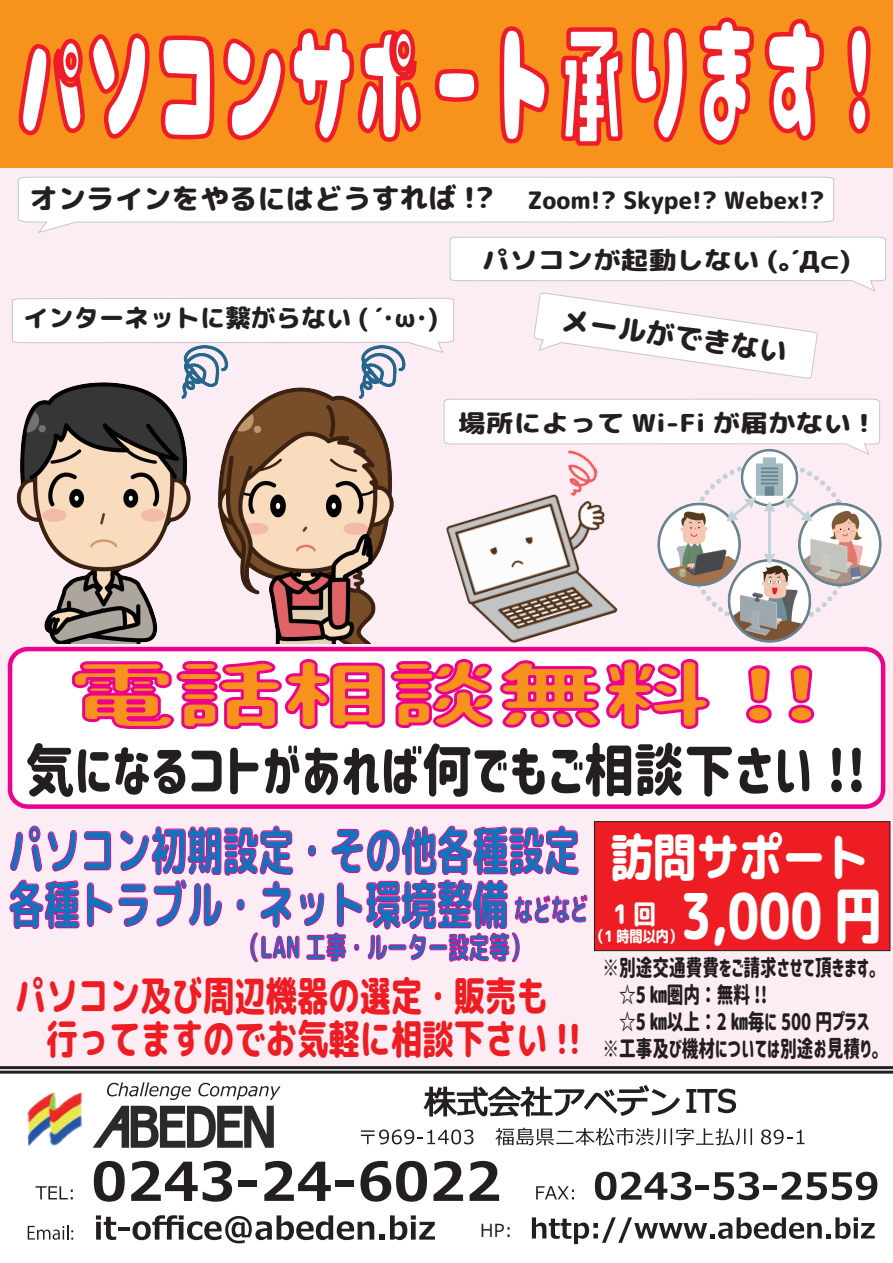
<style>
.page{position:relative;width:893px;height:1263px;background:#fff}
.page>*{position:absolute;margin:0;border:0;box-sizing:border-box;transform-origin:0 0}
.t1{font:135px "Ame Chan Pop Maru TTF Light";color:#fff;scale:.5 1}
.t2{font:70.5px "Corporate Logo Maru";color:#f7931d;scale:1.52 1}
.t3{font:63px "rounded x mplus 1 c heavy";color:#fff;scale:.77 1}
.t4{font:57px "Corporate Logo Maru";color:#231f20;scale:.88 1}
.t5{font:52.5px/54px "rounded x mplus 1 c heavy";color:#1074bc;scale:.68 1}
.t6{font:51.75px "rounded x mplus 1 c heavy";color:#fff;scale:.83 1}
.t7{font:41.25px/43.5px "rounded x mplus 1 c heavy";color:#ee1d23;scale:.76 1}
.t8{font:30px "rounded x mplus 1 c heavy";color:#1074bc;scale:.68 1}
.t9{font:30px "rounded x mplus 1 c heavy";color:#1074bc;scale:.62 1}
.t10{font:28.5px "rounded x mplus 1 c heavy";color:#231f20}
.t11{font:27px "rounded x mplus 1 c heavy";color:#fff;scale:.83 1}
.t12{font:25.2px "rounded x mplus 1 c heavy";color:#231f20}
.t13{font:24.75px "rounded x mplus 1 c heavy";color:#231f20;scale:1.12 1}
.t14{font:24px "rounded x mplus 1 c heavy";color:#231f20}
.t15{font:22.5px/27px "Corporate Logo Maru";color:#231f20;scale:.74 1}
.t16{font:18px "Meiryo";color:#231f20}
.t17{font:15.75px "rounded x mplus 1 c heavy";color:#fff;scale:.83 1}
.s1{font-family:"CP Revenge"}
</style>
<div class="page">
<div style="left:0;top:156px;width:893px;height:912px;background:#fcecf3"></div>
<svg style="left:424px;top:1085px;width:256px;height:32px"></svg>
<svg style="left:686px;top:1088px;width:50px;height:25px"></svg>
<svg style="left:94px;top:1161px;width:31px;height:41px"></svg>
<svg style="left:131px;top:1161px;width:101px;height:41px"></svg>
<div style="left:238px;top:1180px;width:19px;height:7px;background:#231f20"></div>
<svg style="left:264px;top:1161px;width:67px;height:40px"></svg>
<div style="left:335px;top:1180px;width:19px;height:7px;background:#231f20"></div>
<svg style="left:360px;top:1161px;width:67px;height:41px"></svg>
<svg style="left:433px;top:1161px;width:30px;height:40px"></svg>
<svg style="left:470px;top:1161px;width:29px;height:40px"></svg>
<svg style="left:595px;top:1172px;width:96px;height:28px"></svg>
<div style="left:696px;top:1185px;width:13px;height:5px;background:#231f20"></div>
<svg style="left:714px;top:1172px;width:45px;height:28px"></svg>
<div style="left:763px;top:1185px;width:14px;height:5px;background:#231f20"></div>
<svg style="left:781px;top:1172px;width:96px;height:28px"></svg>
<svg style="left:36px;top:1186px;width:37px;height:13px"></svg>
<svg style="left:536px;top:1186px;width:38px;height:13px"></svg>
<svg style="left:532px;top:1217px;width:343px;height:27px"></svg>
<svg style="left:28px;top:1225px;width:45px;height:15px"></svg>
<svg style="left:96px;top:1215px;width:20px;height:25px"></svg>
<hr style="left:118px;top:1227px;width:12px;height:4px;background:#231f20">
<svg style="left:133px;top:1215px;width:302px;height:28px"></svg>
<svg style="left:107px;top:1082px;width:84px;height:18px"></svg>
<svg style="left:198px;top:1083px;width:83px;height:17px"></svg>
<img style="left:27px;top:1092px;width:54px;height:54px">
<svg style="left:361px;top:1129px;width:112px;height:15px"></svg>
<svg style="left:495px;top:1127px;width:257px;height:18px"></svg>
<svg style="left:761px;top:1129px;width:43px;height:15px"></svg>
<svg style="left:93px;top:1106px;width:181px;height:42px"></svg>
<hr style="left:0;top:1071px;width:893px;height:3px;background:#231f20">
<hr style="left:0;top:1066px;width:893px;height:3px;background:#231f20">
<div style="left:10px;top:649px;width:873px;height:158px;background:#fff;border-radius:18px"></div>
<div style="left:8px;top:647px;width:877px;height:162px;border:4px solid #ed028c;border-radius:18px"></div>
<div style="left:0;top:0;width:893px;height:168px;background:#f7931d"></div>
<svg style="left:12px;top:17px;width:874px;height:361px"></svg>
<img style="left:12px;top:327px;width:410px;height:326px">
<svg style="left:443px;top:398px;width:437px;height:47px;background:#fcfcfc"></svg>
<img style="left:630px;top:439px;width:254px;height:219px">
<img style="left:435px;top:445px;width:203px;height:205px">
<svg style="left:70px;top:650px;width:641px;height:80px"></svg>
<svg style="left:746px;top:665px;width:26px;height:59px"></svg>
<svg style="left:788px;top:665px;width:27px;height:59px"></svg>
<div style="left:594px;top:821px;width:296px;height:130px;background:#ee1d23;border:1px solid #231f20"></div>
<svg style="left:9px;top:793px;width:579px;height:170px"></svg>
<h1 class="t1" style="left:18px;top:14px;width:1713px">パソコンサポート<span class="s1">承</span>ります !</h1>
<p class="t10" style="left:29px;top:178px;width:466px">オンラインをやるにはどうすれば !?</p>
<p class="t14" style="left:527px;top:183px;width:330px">Zoom!? Skype!? Webex!? 　</p>
<p class="t12" style="left:23px;top:300px;width:417px">インターネットに繋がらない ( ´･ω･)</p>
<p class="t13" style="left:482px;top:242px;width:331px">パソコンが起動しない (｡´Д⊂)</p>
<p class="t10" style="left:564px;top:300px;width:229px;rotate:8deg">メールができない</p>
<p class="t13" style="left:458px;top:406px;width:369px">場所によって Wi-Fi が届かない !</p>
<h2 class="t2" style="left:68px;top:647px;width:498px">電話相談無料 !!</h2>
<h3 class="t4" style="left:24px;top:732px;width:958px">気になるコトがあれば何でもご相談下さい !!</h3>
<h3 class="t5" style="left:9px;top:823px;width:841px">パソコン初期設定・その他各種設定各種トラブル・ネット環境整備</h3>
<h3 class="t9" style="left:514px;top:889px;width:121px;rotate:-1deg">などなど</h3>
<h3 class="t8" style="left:240px;top:926px;width:428px">（LAN 工事・ルーター設定等）</h3>
<h3 class="t7" style="left:15px;top:974px;width:747px">パソコン及び周辺機器の選定・販売も　行ってますのでお気軽に相談下さい !!</h3>
<h3 class="t6" style="left:610px;top:820px;width:313px">訪問サポート</h3>
<p class="t11" style="left:613px;top:894px;width:53px">1回</p>
<p class="t17" style="left:591px;top:925px;width:111px">（1 時間以内）</p>
<h3 class="t3" style="left:681px;top:871px;width:264px">3,000 円</h3>
<p class="t15" style="left:603px;top:954px;width:376px">※別途交通費費をご請求させて頂きます。　☆5 ㎞圏内：無料 !!<br>　☆5 ㎞以上： 2 ㎞毎に 500 円プラス※工事及び機材については別途お見積り。</p>
<p class="t16" style="left:480px;top:1218px;width:34px">HP:</p>
</div>
